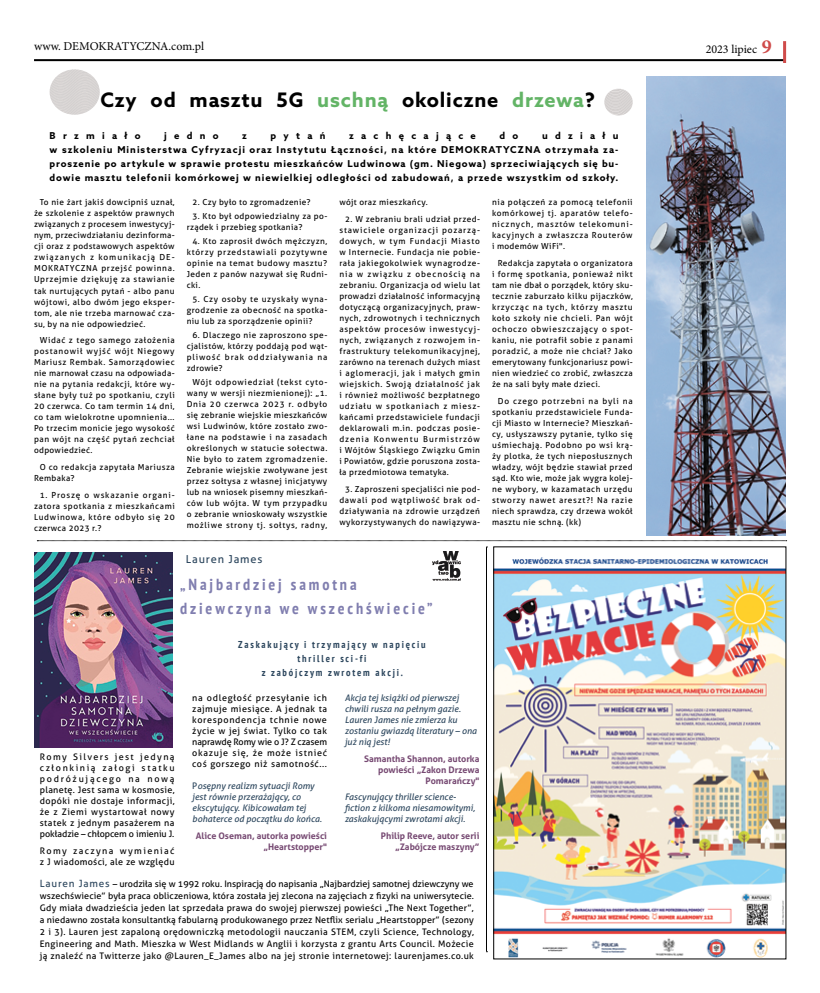
<style>
.page{position:relative;width:820px;height:993px;background:#fff}
.page>*{position:absolute;margin:0;border:0;box-sizing:border-box;transform-origin:0 0}
.t1{font:700 20px "Azo Sans";letter-spacing:.04em;color:#000}
.t2{font:700 condensed 16px/24px "PT Sans";letter-spacing:.18em;color:#807eaf}
.t3{font:12px "Minion Pro";color:#000}
.t4{font:11px "Aller";letter-spacing:.08em;color:#2d475e}
.t5{font:700 condensed 10px/14px "PT Sans";letter-spacing:.18em;color:#2d475e;text-align:center}
.t6{font:700 9.5px/14px "Azo Sans";letter-spacing:.095em;color:#000;text-align:justify}
.t7{font:700 9.5px "Azo Sans";letter-spacing:.77em;color:#000}
.t8{font:9px/11px "Aller";letter-spacing:.04em;color:#000;text-align:justify}
.t9{font:italic 9px/11px "Aller";color:#2d475e}
.t10{font:700 9px/11px "Aller";color:#764972;text-align:right}
.t11{font:8.3px/11px "Aller";letter-spacing:.05em;color:#000;text-align:justify}
.s1{font-weight:700;font-size:20px;color:#cf4b4a}
.s2{color:#63b466}
.s3{font-style:normal}
.s4{font-size:10px;color:#2d475e}
</style>
<div class="page">
<hr style="left:34px;top:59px;width:751px;height:2px;background:#000">
<hr style="left:782px;top:41px;width:3px;height:22px;background:#cf4b4a">
<img style="left:604px;top:89px;width:28px;height:26px">
<img style="left:50px;top:69px;width:50px;height:46px">
<svg style="left:37px;top:540px;width:749px;height:412px"></svg>
<img style="left:34px;top:552px;width:139px;height:195px">
<img style="left:411px;top:551px;width:70px;height:29px">
<img style="left:646px;top:77px;width:139px;height:458px">
<h3 class="t3" style="left:34px;top:38px;width:171px">www. DEMOKRATYCZNA.com.pl</h3>
<h3 class="t3" style="left:705px;top:41px;width:68px">2023 lipiec <span class="s1">9</span></h3>
<h1 class="t1" style="left:100px;top:86px;width:496px">Czy od masztu 5G <span class="s2">uschną</span> okoliczne <span class="s2">drzewa</span>?</h1>
<p class="t6" style="left:50px;top:129px;width:570px;text-indent:492px">udziału w szkoleniu Ministerstwa Cyfryzacji oraz Instytutu Łączności, na które DEMOKRATYCZNA otrzymała za&shy;proszenie po artykule w sprawie protestu mieszkańców Ludwinowa (gm. Niegowa) sprzeciwiających się bu&shy;dowie masztu telefonii komórkowej w niewielkiej odległości od zabudowań, a przede wszystkim od szkoły.</p>
<p class="t7" style="left:50px;top:130px;width:92px">Brzmiało</p>
<p class="t6" style="left:164px;top:129px;width:56px">jedno</p>
<p class="t6" style="left:242px;top:129px;width:6px">z</p>
<p class="t6" style="left:270px;top:129px;width:56px">pytań</p>
<p class="t7" style="left:349px;top:130px;width:128px">zachęcające</p>
<p class="t6" style="left:499px;top:129px;width:20px">d o</p>
<p class="t11" style="left:34px;top:197px;width:142px;text-indent:6px">To nie żart jakiś dowcipniś uznał, że szkolenie z aspektów prawnych związanych z procesem inwestycyj&shy;nym, przeciwdziałaniu dezinforma&shy;cji oraz z podstawowych aspektów związanych z komunikacją DE-MOKRATYCZNA przejść powinna.<br>Uprzejmie dziękuję za stawianie tak nurtujących pytań - albo panu wójtowi, albo dwóm jego eksper&shy;tom, ale nie trzeba marnować cza&shy;su, by na nie odpowiedzieć.</p>
<p class="t11" style="left:34px;top:334px;width:142px;text-indent:6px">Widać z tego samego założenia postanowił wyjść wójt Niegowy Mariusz Rembak. Samorządowiec nie marnował czasu na odpowiada&shy;nie na pytania redakcji, które wy&shy;słane były tuż po spotkaniu, czyli 20 czerwca. Co tam termin 14 dni, co tam wielokrotne upomnienia...<br>Po trzecim monicie jego wysokość pan wójt na część pytań zechciał odpowiedzieć.</p>
<p class="t11" style="left:34px;top:461px;width:142px;text-indent:6px">O co redakcja zapytała Mariusza<br>Rembaka?</p>
<p class="t11" style="left:34px;top:489px;width:142px;text-indent:6px">1. Proszę o wskazanie organi&shy;zatora spotkania z mieszkańcami Ludwinowa, które odbyło się 20 czerwca 2023 r.?</p>
<p class="t11" style="left:192px;top:197px;width:120px">2. Czy było to zgromadzenie?</p>
<p class="t11" style="left:187px;top:211px;width:142px;text-indent:6px">3. Kto był odpowiedzialny za po&shy;rządek i przebieg spotkania?</p>
<p class="t11" style="left:187px;top:235px;width:142px;text-indent:6px">4. Kto zaprosił dwóch mężczyzn, którzy przedstawiali pozytywne opinie na temat budowy masztu?<br>Jeden z panów nazywał się Rudni&shy;cki.</p>
<p class="t11" style="left:187px;top:293px;width:142px;text-indent:6px">5. Czy osoby te uzyskały wyna&shy;grodzenie za obecność na spotka&shy;niu lub za sporządzenie opinii?</p>
<p class="t11" style="left:187px;top:329px;width:142px;text-indent:6px">6. Dlaczego nie zaproszono spe&shy;cjalistów, którzy poddają pod wąt&shy;pliwość brak oddziaływania na zdrowie?</p>
<p class="t11" style="left:187px;top:376px;width:142px;text-indent:6px">Wójt odpowiedział (tekst cyto&shy;wany w wersji niezmienionej): „1.<br>Dnia 20 czerwca 2023 r. odbyło się zebranie wiejskie mieszkańców wsi Ludwinów, które zostało zwo&shy;łane na podstawie i na zasadach określonych w statucie sołectwa.<br>Nie było to zatem zgromadzenie.<br>Zebranie wiejskie zwoływane jest przez sołtysa z własnej inicjatywy lub na wniosek pisemny mieszkań&shy;ców lub wójta. W tym przypadku o zebranie wnioskowały wszystkie możliwe strony tj. sołtys, radny,</p>
<h3 class="t4" style="left:186px;top:552px;width:78px">Lauren James</h3>
<p class="t11" style="left:339px;top:197px;width:90px">wójt oraz mieszkańcy.</p>
<p class="t11" style="left:339px;top:213px;width:142px;text-indent:6px">2. W zebraniu brali udział przed&shy;stawiciele organizacji pozarzą&shy;dowych, w tym Fundacji Miasto w Internecie. Fundacja nie pobie&shy;rała jakiegokolwiek wynagrodze&shy;nia w związku z obecnością na zebraniu. Organizacja od wielu lat prowadzi działalność informacyjną dotyczącą organizacyjnych, praw&shy;nych, zdrowotnych i technicznych aspektów procesów inwestycyj&shy;nych, związanych z rozwojem in&shy;frastruktury telekomunikacyjnej, zarówno na terenach dużych miast i aglomeracji, jak i małych gmin wiejskich. Swoją działalność jak i również możliwość bezpłatnego udziału w spotkaniach z miesz&shy;kańcami przedstawiciele fundacji deklarowali m.in. podczas posie&shy;dzenia Konwentu Burmistrzów i Wójtów Śląskiego Związku Gmin i Powiatów, gdzie poruszona zosta&shy;ła przedmiotowa tematyka.</p>
<p class="t11" style="left:339px;top:483px;width:142px;text-indent:6px">3. Zaproszeni specjaliści nie pod&shy;dawali pod wątpliwość brak od&shy;działywania na zdrowie urządzeń wykorzystywanych do nawiązywa-</p>
<h2 class="t2" style="left:180px;top:572px;width:254px">„Najbardziej samotna dziewczyna we wszechświecie”</h2>
<p class="t8" style="left:40px;top:751px;width:136px">Romy Silvers jest jedyną członkinią załogi statku podróżującego na nową planetę. Jest sama w kosmosie, dopóki nie dostaje informacji, że z Ziemi wystartował nowy statek z jednym pasażerem na pokładzie – chłopcem o imieniu J.</p>
<p class="t8" style="left:40px;top:844px;width:136px">Romy zaczyna wymieniać z J wiadomości, ale ze względu</p>
<p class="t5" style="left:238px;top:637px;width:189px">Zaskakujący i trzymający w napięciu thriller sci-fi<br>z zabójczym zwrotem akcji.</p>
<p class="t8" style="left:192px;top:692px;width:136px">na odległość przesyłanie ich zajmuje miesiące. A jednak ta korespondencja tchnie nowe życie w jej świat. Tylko co tak naprawdę Romy wie o J? Z czasem okazuje się, że może istnieć coś gorszego niż samotność...</p>
<p class="t9" style="left:192px;top:780px;width:131px"><span class="s3">P</span>osępny realizm sytuacji Romy jest równie przerażający, co ekscytujący. Kibicowałam tej bohaterce od początku do końca.</p>
<p class="t10" style="left:196px;top:830px;width:133px">Alice Oseman, autorka powieści „Heartstopper"</p>
<p class="t9" style="left:344px;top:692px;width:134px">Akcja tej książki od pierwszej chwili rusza na pełnym gazie.<br>Lauren James nie zmierza ku zostaniu gwiazdą literatury – ona już nią jest!</p>
<p class="t10" style="left:364px;top:752px;width:117px">Samantha Shannon, autorka powieści „Zakon Drzewa<br>Pomarańczy"</p>
<p class="t9" style="left:344px;top:791px;width:132px">Fascynujący thriller science&shy;fiction z kilkoma niesamowitymi, zaskakującymi zwrotami akcji.</p>
<p class="t10" style="left:381px;top:830px;width:100px">Philip Reeve, autor serii „Zabójcze maszyny”</p>
<p class="t8" style="left:40px;top:877px;width:435px;line-height:12px"><span class="s4">Lauren James</span> – urodziła się w 1992 roku. Inspiracją do napisania „Najbardziej samotnej dziewczyny we wszechświecie” była praca obliczeniowa, która została jej zlecona na zajęciach z fizyki na uniwersytecie.<br>Gdy miała dwadzieścia jeden lat sprzedała prawa do swojej pierwszej powieści „The Next Together”, a niedawno została konsultantką fabularną produkowanego przez Netflix serialu „Heartstopper” (sezony 2 i 3). Lauren jest zapaloną orędowniczką metodologii nauczania STEM, czyli Science, Technology, Engineering and Math. Mieszka w West Midlands w Anglii i korzysta z grantu Arts Council. Możecie ją znaleźć na Twitterze jako @Lauren_E_James albo na jej stronie internetowej: laurenjames.co.uk</p>
<p class="t11" style="left:492px;top:197px;width:142px">nia połączeń za pomocą telefonii komórkowej tj. aparatów telefo&shy;nicznych, masztów telekomuni&shy;kacyjnych a zwłaszcza Routerów i modemów WiFi".</p>
<p class="t11" style="left:492px;top:257px;width:142px;text-indent:6px">Redakcja zapytała o organizatora i formę spotkania, ponieważ nikt tam nie dbał o porządek, który sku&shy;tecznie zaburzało kilku pijaczków, krzycząc na tych, którzy masztu koło szkoły nie chcieli. Pan wójt ochoczo obwieszczający o spot&shy;kaniu, nie potrafił sobie z panami poradzić, a może nie chciał? Jako emerytowany funkcjonariusz powi&shy;nien wiedzieć co zrobić, zwłaszcza że na sali były małe dzieci.</p>
<p class="t11" style="left:492px;top:395px;width:142px;text-indent:6px">Do czego potrzebni na byli na spotkaniu przedstawiciele Funda&shy;cji Miasto w Internecie? Mieszkań&shy;cy, usłyszawszy pytanie, tylko się uśmiechają. Podobno po wsi krą&shy;ży plotka, że tych nieposłusznych władzy, wójt będzie stawiał przed sąd. Kto wie, może jak wygra kolej&shy;ne wybory, w kazamatach urzędu stworzy nawet areszt?! Na razie niech sprawdza, czy drzewa wokół masztu nie schną. (kk)</p>
</div>
